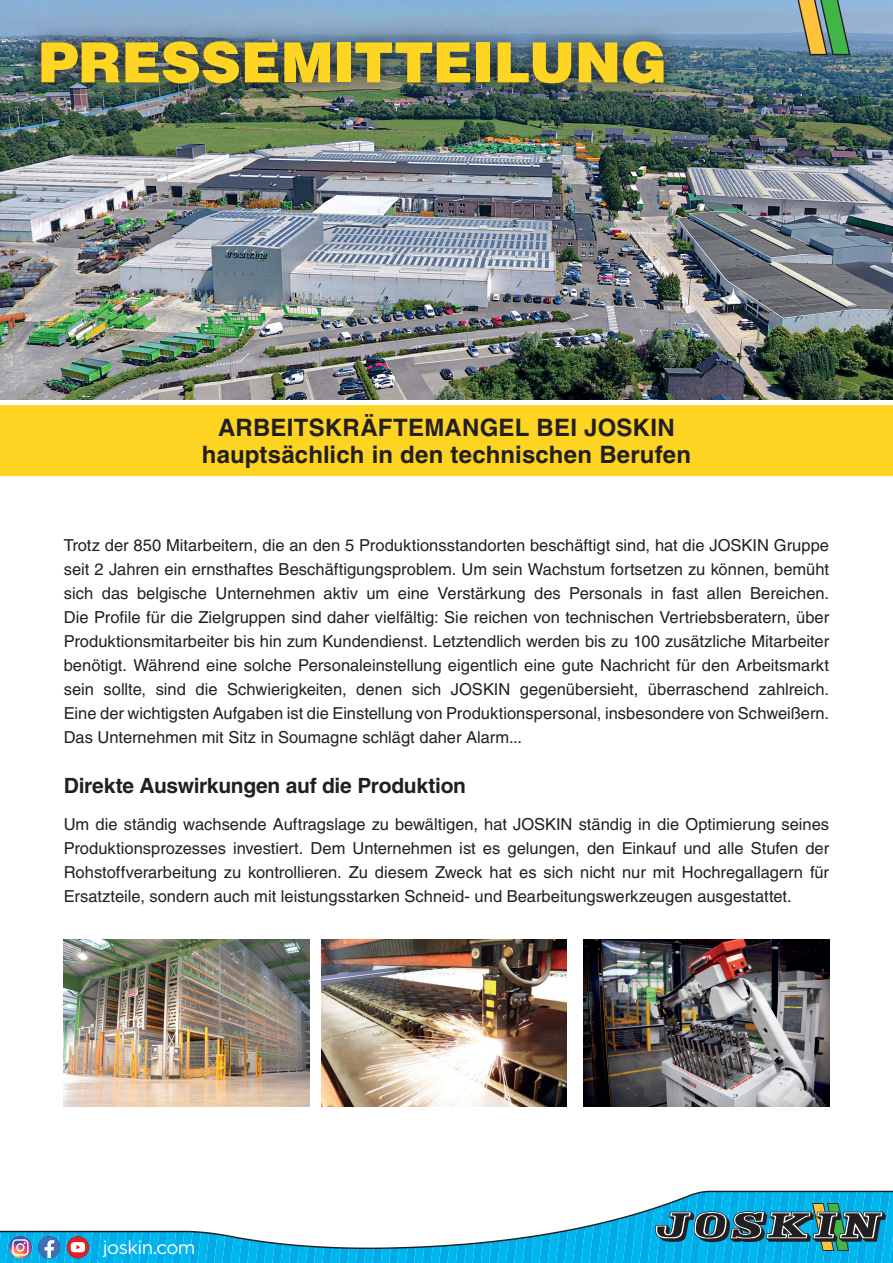
<style>
.page{position:relative;width:893px;height:1263px;background:#fff}
.page>*{position:absolute;margin:0;border:0;box-sizing:border-box;transform-origin:0 0}
.t1{font:900 55.5px "Helvetica LT Std";letter-spacing:-.005em;color:#fdd522}
.t2{font:700 24px/27px "Helvetica LT Std";letter-spacing:.005em;color:#231f20;text-align:center}
.t3{font:700 21px "Helvetica LT Std";letter-spacing:-.015em;color:#231f20}
.t4{font:18.6px "Gotham";letter-spacing:-.03em;color:#fff}
.t5{font:16.5px/24px "Helvetica LT Std";color:#231f20;text-align:justify}
</style>
<div class="page">
<img style="left:0;top:0;width:893px;height:400px">
<div style="left:0;top:405px;width:893px;height:71px;background:#fcd421"></div>
<svg style="left:793px;top:0;width:57px;height:55px;background:#86a16f"></svg>
<svg style="left:0;top:1191px;width:893px;height:72px"></svg>
<div style="left:21px;top:22px;width:662px;height:81px;background:#231f20;opacity:.85"></div>
<img style="left:584px;top:940px;width:245px;height:166px">
<img style="left:64px;top:940px;width:245px;height:166px">
<img style="left:321px;top:940px;width:246px;height:166px">
<h1 class="t1" style="left:38px;top:26px;width:630px">PRESSEMITTEILUNG</h1>
<h2 class="t2" style="left:202px;top:413px;width:491px">ARBEITSKRÄFTEMANGEL BEI JOSKIN hauptsächlich in den technischen Berufen</h2>
<p class="t5" style="left:64px;top:533px;width:767px">Trotz der 850 Mitarbeitern, die an den 5 Produktionsstandorten beschäftigt sind, hat die JOSKIN Gruppe seit 2 Jahren ein ernsthaftes Beschäftigungsproblem. Um sein Wachstum fortsetzen zu können, bemüht sich das belgische Unternehmen aktiv um eine Verstärkung des Personals in fast allen Bereichen.<br>Die Profile für die Zielgruppen sind daher vielfältig: Sie reichen von technischen Vertriebsberatern, über Produktionsmitarbeiter bis hin zum Kundendienst. Letztendlich werden bis zu 100 zusätzliche Mitarbeiter benötigt. Während eine solche Personaleinstellung eigentlich eine gute Nachricht für den Arbeitsmarkt sein sollte, sind die Schwierigkeiten, denen sich JOSKIN gegenübersieht, überraschend zahlreich.<br>Eine der wichtigsten Aufgaben ist die Einstellung von Produktionspersonal, insbesondere von Schweißern.<br>Das Unternehmen mit Sitz in Soumagne schlägt daher Alarm...</p>
<p class="t3" style="left:64px;top:773px;width:404px">Direkte Auswirkungen auf die Produktion</p>
<p class="t5" style="left:64px;top:812px;width:767px">Um die ständig wachsende Auftragslage zu bewältigen, hat JOSKIN ständig in die Optimierung seines Produktionsprozesses investiert. Dem Unternehmen ist es gelungen, den Einkauf und alle Stufen der Rohstoffverarbeitung zu kontrollieren. Zu diesem Zweck hat es sich nicht nur mit Hochregallagern für Ersatzteile, sondern auch mit leistungsstarken Schneid- und Bearbeitungswerkzeugen ausgestattet.</p>
<p class="t4" style="left:103px;top:1237px;width:94px">joskin.com</p>
</div>
